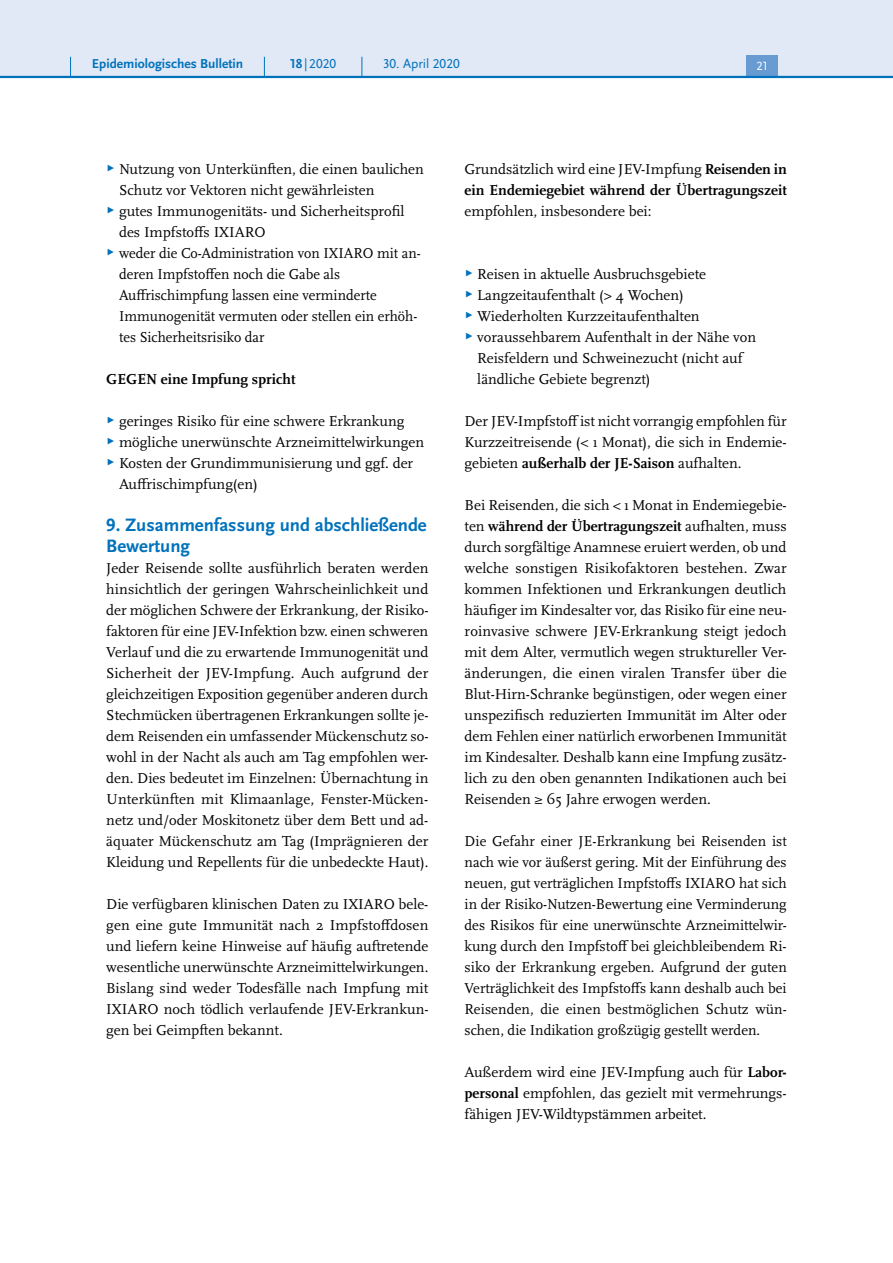
<style>
.page{position:relative;width:893px;height:1263px;background:#fff}
.page>*{position:absolute;margin:0;border:0;box-sizing:border-box;transform-origin:0 0}
.t1{font:700 18.75px/21px "Scala Sans Pro";color:#0072bc}
.t2{font:15px/21px "Scala Pro";color:#000;text-align:justify}
.t3{font:15px "Scala Pro";color:#000;scale:.96 1}
.t4{font:700 15px/21px "Scala Pro";color:#000}
.t5{font:700 13.5px "Scala Sans Pro";color:#0072bc}
.t6{font:13.5px "Scala Sans Pro";color:#0072bc}
.t7{font:12.45px "Scala Sans Pro";color:#fff}
.s1{font-weight:700}
.s2{font-family:"Scala Sans Pro";font-size:9px;color:#0072bc}
.s3{font-weight:400}
</style>
<div class="page">
<div style="left:0;top:0;width:893px;height:77px;background:#e1e8f6"></div>
<div style="left:746px;top:55px;width:32px;height:21px;background:#679bd2"></div>
<hr style="left:0;top:76px;width:893px;height:2px;background:#0072bc">
<svg style="left:70px;top:57px;width:1px;height:19px"></svg>
<svg style="left:264px;top:57px;width:1px;height:19px"></svg>
<svg style="left:362px;top:57px;width:1px;height:19px"></svg>
<p class="t5" style="left:92px;top:55px;width:153px">Epidemiologisches Bulletin</p>
<p class="t6" style="left:290px;top:55px;width:47px"><span class="s1">18</span> |2020</p>
<p class="t7" style="left:757px;top:59px;width:13px">21</p>
<p class="t6" style="left:383px;top:55px;width:78px">30. April 2020</p>
<p class="t2" style="left:106px;top:158px;width:319px"><span class="s2">▶</span> Nutzung von Unterkünften, die einen baulichen</p>
<p class="t2" style="left:119px;top:179px;width:257px">Schutz vor Vektoren nicht gewährleisten</p>
<p class="t2" style="left:106px;top:200px;width:300px"><span class="s2">▶</span> gutes Immunogenitäts- und Sicherheitsprofil</p>
<p class="t2" style="left:119px;top:221px;width:148px">des Impfstoffs IXIARO</p>
<p class="t3" style="left:106px;top:244px;width:329px"><span class="s2">▶</span> weder die Co-Administration von IXIARO mit an-</p>
<p class="t3" style="left:119px;top:265px;width:232px">deren Impfstoffen noch die Gabe als</p>
<p class="t3" style="left:119px;top:286px;width:270px">Auffrischimpfung lassen eine verminderte</p>
<p class="t3" style="left:119px;top:307px;width:312px">Immunogenität vermuten oder stellen ein erhöh-</p>
<p class="t3" style="left:119px;top:328px;width:153px">tes Sicherheitsrisiko dar</p>
<p class="t4" style="left:106px;top:368px;width:191px">GEGEN eine Impfung spricht</p>
<p class="t2" style="left:106px;top:410px;width:300px"><span class="s2">▶</span> geringes Risiko für eine schwere Erkrankung</p>
<p class="t2" style="left:106px;top:431px;width:319px"><span class="s2">▶</span> mögliche unerwünschte Arzneimittelwirkungen</p>
<p class="t2" style="left:106px;top:452px;width:308px"><span class="s2">▶</span> Kosten der Grundimmunisierung und ggf. der</p>
<p class="t2" style="left:119px;top:473px;width:140px">Auffrischimpfung(en)</p>
<p class="t1" style="left:106px;top:514px;width:322px">9. Zusammenfassung und abschließende<br>Bewertung</p>
<p class="t2" style="left:106px;top:557px;width:324px">Jeder Reisende sollte ausführlich beraten werden hinsichtlich der geringen Wahrscheinlichkeit und der möglichen Schwere der Erkrankung, der Risiko&shy;faktoren für eine JEV-Infektion bzw. einen schweren Verlauf und die zu erwartende Immunogenität und Sicherheit der JEV-Impfung. Auch aufgrund der gleichzeitigen Exposition gegenüber anderen durch Stechmücken übertragenen Erkrankungen sollte je&shy;dem Reisenden ein umfassender Mückenschutz so&shy;wohl in der Nacht als auch am Tag empfohlen wer&shy;den. Dies bedeutet im Einzelnen: Übernachtung in Unterkünften mit Klimaanlage, Fenster-Mücken&shy;netz und/oder Moskitonetz über dem Bett und ad&shy;äquater Mückenschutz am Tag (Imprägnieren der Kleidung und Repellents für die unbedeckte Haut).</p>
<p class="t2" style="left:106px;top:893px;width:324px">Die verfügbaren klinischen Daten zu IXIARO bele&shy;gen eine gute Immunität nach 2 Impfstoffdosen und liefern keine Hinweise auf häufig auftretende wesentliche unerwünschte Arzneimittelwirkungen.<br>Bislang sind weder Todesfälle nach Impfung mit IXIARO noch tödlich verlaufende JEV-Erkrankun&shy;gen bei Geimpften bekannt.</p>
<p class="t4" style="left:465px;top:158px;width:324px"><span class="s3">Grundsätzlich wird eine JEV-Impfung</span> Reisenden in ein Endemiegebiet während der Übertragungszeit</p>
<p class="t2" style="left:465px;top:200px;width:188px">empfohlen, insbesondere bei:</p>
<p class="t2" style="left:465px;top:263px;width:243px"><span class="s2">▶</span> Reisen in aktuelle Ausbruchsgebiete</p>
<p class="t2" style="left:465px;top:284px;width:221px"><span class="s2">▶</span> Langzeitaufenthalt (&gt; 4 Wochen)</p>
<p class="t2" style="left:465px;top:305px;width:237px"><span class="s2">▶</span> Wiederholten Kurzzeitaufenthalten</p>
<p class="t2" style="left:465px;top:326px;width:293px"><span class="s2">▶</span> voraussehbarem Aufenthalt in der Nähe von</p>
<p class="t2" style="left:477px;top:347px;width:267px">Reisfeldern und Schweinezucht (nicht auf</p>
<p class="t2" style="left:477px;top:368px;width:175px">ländliche Gebiete begrenzt)</p>
<p class="t2" style="left:465px;top:410px;width:324px">Der JEV-Impfstoff ist nicht vorrangig empfohlen für Kurzzeitreisende (&lt; 1 Monat), die sich in Endemie&shy;gebieten <span class="s1">außerhalb der JE-Saison</span> aufhalten.</p>
<p class="t2" style="left:465px;top:494px;width:324px">Bei Reisenden, die sich &lt; 1 Monat in Endemiegebie&shy;ten <span class="s1">während der Übertragungszeit</span> aufhalten, muss durch sorgfältige Anamnese eruiert werden, ob und welche sonstigen Risikofaktoren bestehen. Zwar kommen Infektionen und Erkrankungen deutlich häufiger im Kindesalter vor, das Risiko für eine neu&shy;roinvasive schwere JEV-Erkrankung steigt jedoch mit dem Alter, vermutlich wegen struktureller Ver&shy;änderungen, die einen viralen Transfer über die Blut-Hirn-Schranke begünstigen, oder wegen einer unspezifisch reduzierten Immunität im Alter oder dem Fehlen einer natürlich erworbenen Immunität im Kindesalter. Deshalb kann eine Impfung zusätz&shy;lich zu den oben genannten Indikationen auch bei Reisenden ≥ 65 Jahre erwogen werden.</p>
<p class="t2" style="left:465px;top:830px;width:324px">Die Gefahr einer JE-Erkrankung bei Reisenden ist nach wie vor äußerst gering. Mit der Einführung des neuen, gut verträglichen Impfstoffs IXIARO hat sich in der Risiko-Nutzen-Bewertung eine Verminderung des Risikos für eine unerwünschte Arzneimittelwir&shy;kung durch den Impfstoff bei gleichbleibendem Ri&shy;siko der Erkrankung ergeben. Aufgrund der guten Verträglichkeit des Impfstoffs kann deshalb auch bei Reisenden, die einen bestmöglichen Schutz wün&shy;schen, die Indikation großzügig gestellt werden.</p>
<p class="t2" style="left:465px;top:1061px;width:324px">Außerdem wird eine JEV-Impfung auch für <span class="s1">Labor&shy;personal</span> empfohlen, das gezielt mit vermehrungs&shy;fähigen JEV-Wildtypstämmen arbeitet.</p>
</div>
